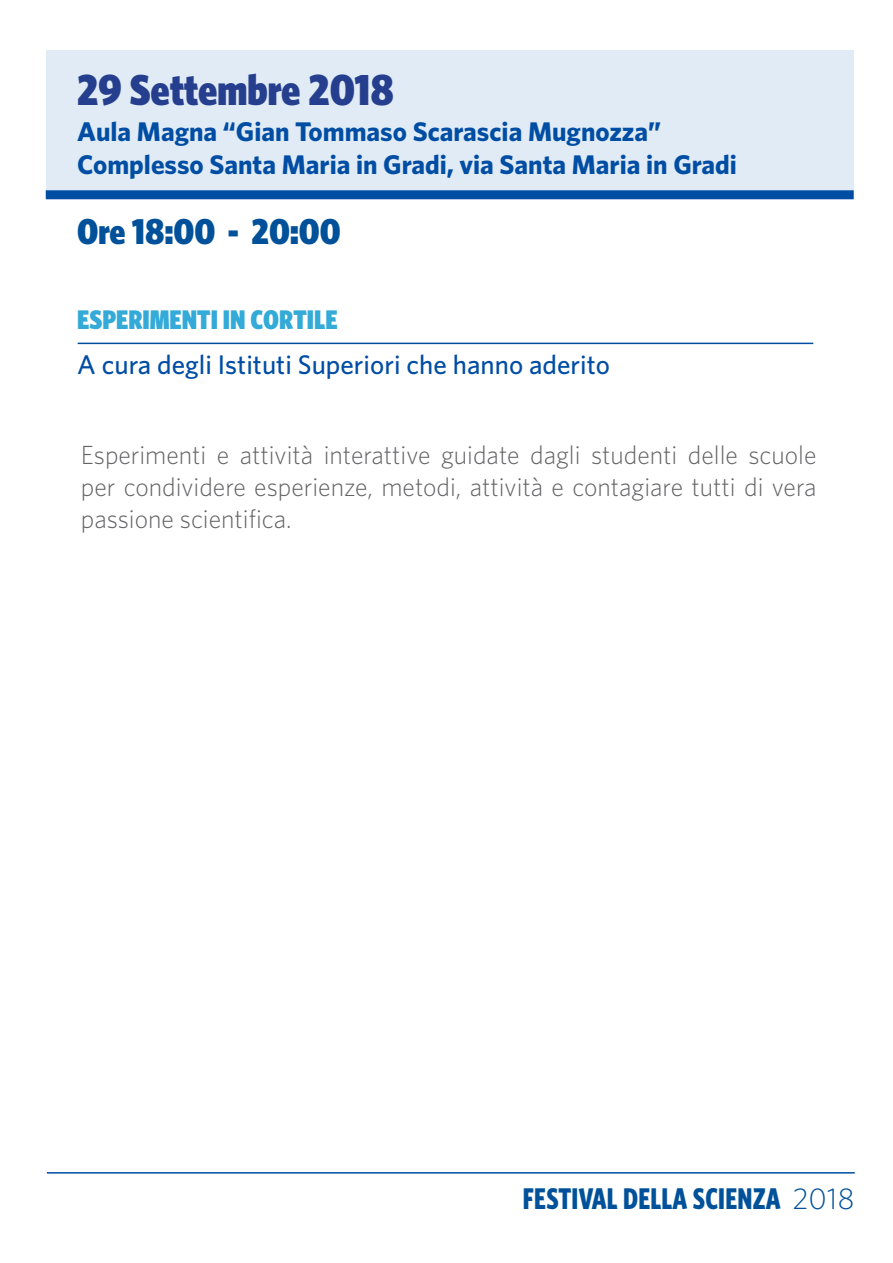
<style>
.page{position:relative;width:893px;height:1263px;background:#fff}
.page>*{position:absolute;margin:0;border:0;box-sizing:border-box;transform-origin:0 0}
.t1{font:900 43.5px "Whitney Condensed";color:#253f8e}
.t2{font:900 36px "Whitney Condensed";color:#01519a}
.t3{font:700 30px "Whitney Condensed";letter-spacing:.01em;color:#01519a;scale:.9 1}
.t4{font:700 27px/32.4px "Whitney";color:#004da4}
.t5{font:500 27px/45.2px "Whitney";color:#004da4}
.t6{font:300 26.25px/32px "Whitney";color:#636366;text-align:justify}
.s1{font-family:"Whitney Condensed";font-weight:900;color:#33aad8}
.s2{font-family:"Whitney";font-weight:300}
</style>
<div class="page">
<hr style="left:47px;top:1172px;width:808px;height:1px;background:#004da4">
<div style="left:46px;top:50px;width:808px;height:140px;background:#e0ebf5"></div>
<hr style="left:78px;top:343px;width:735px;height:1px;background:#004da4">
<div style="left:46px;top:190px;width:808px;height:9px;background:#004da4"></div>
<p class="t1" style="left:77px;top:64px;width:318px">29 Settembre 2018</p>
<p class="t4" style="left:77px;top:115px;width:661px">Aula Magna “Gian Tommaso Scarascia Mugnozza”<br>Complesso Santa Maria in Gradi, via Santa Maria in Gradi</p>
<p class="t2" style="left:77px;top:210px;width:265px">Ore 18:00 - 20:00</p>
<p class="t5" style="left:77px;top:296px;width:534px"><span class="s1">ESPERIMENTI IN CORTILE<br></span>A cura degli Istituti Superiori che hanno aderito</p>
<p class="t6" style="left:81px;top:438px;width:737px">Esperimenti e attività interattive guidate dagli studenti delle scuole per condividere esperienze, metodi, attività e contagiare tutti di vera passione scientifica.</p>
<p class="t3" style="left:523px;top:1181px;width:370px">FESTIVAL DELLA SCIENZA <span class="s2">2018</span></p>
</div>
